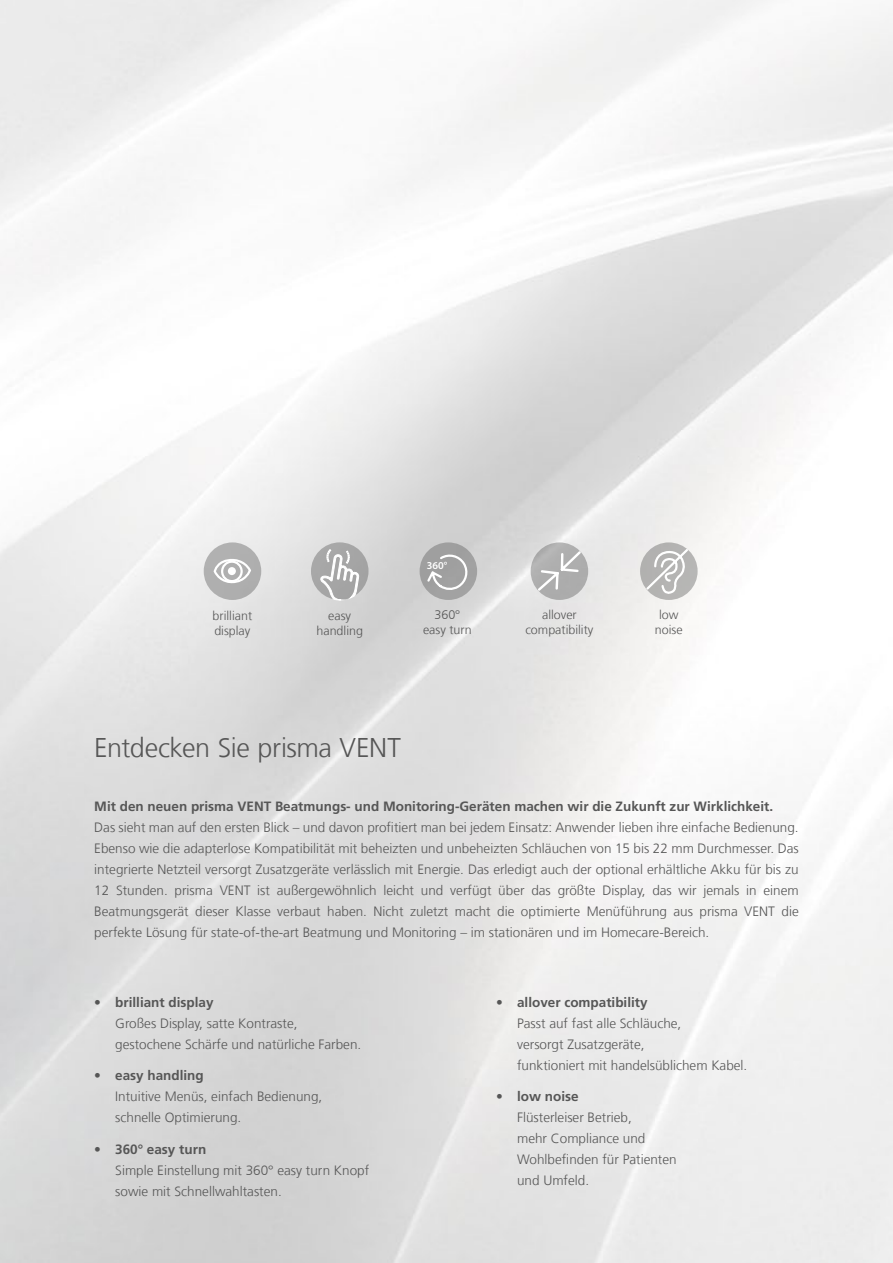
<style>
.page{position:relative;width:893px;height:1263px;background:#fff}
.page>*{position:absolute;margin:0;border:0;box-sizing:border-box;transform-origin:0 0}
.t1{font:300 27px "Frutiger LT Com";letter-spacing:-.015em;color:#565656}
.t2{font:300 13.5px/21px "Frutiger LT Com";color:#565656}
.t3{font:700 13.5px "Frutiger LT Com";color:#565656}
.t4{font:300 12.45px/15px "Frutiger LT Com";color:#565656;text-align:center}
.t5{font:600 10.65px "Myriad Pro";color:#fff}
</style>
<div class="page">
<div style="left:204px;top:542px;width:57px;height:58px;background:#afafaf;border-radius:50%"></div>
<svg style="left:213px;top:560px;width:38px;height:24px"></svg>
<div style="left:221px;top:560px;width:22px;height:22px;border:2px solid #fff;border-radius:50%"></div>
<div style="left:228px;top:567px;width:8px;height:8px;background:#fff;border-radius:50%"></div>
<svg style="left:640px;top:542px;width:58px;height:58px"></svg>
<svg style="left:644px;top:547px;width:46px;height:119px"></svg>
<div style="left:531px;top:542px;width:57px;height:58px;background:#aeaeae;border-radius:50%"></div>
<svg style="left:536px;top:549px;width:47px;height:44px"></svg>
<div style="left:420px;top:542px;width:57px;height:58px;background:#a1a1a1;border-radius:50%"></div>
<svg style="left:425px;top:553px;width:43px;height:37px"></svg>
<div style="left:311px;top:542px;width:57px;height:58px;background:#a7a7a7;border-radius:50%"></div>
<svg style="left:320px;top:549px;width:40px;height:51px"></svg>
<p class="t5" style="left:427px;top:560px;width:22px">360°</p>
<p class="t4" style="left:213px;top:608px;width:41px;text-align:left">brilliant display</p>
<p class="t4" style="left:316px;top:608px;width:48px">easy handling</p>
<p class="t4" style="left:423px;top:608px;width:50px">360° easy turn</p>
<p class="t4" style="left:525px;top:608px;width:69px">allover compatibility</p>
<p class="t4" style="left:655px;top:608px;width:29px">low noise</p>
<h1 class="t1" style="left:94px;top:732px;width:308px">Entdecken Sie prisma VENT</h1>
<p class="t3" style="left:94px;top:798px;width:680px">Mit den neuen prisma VENT Beatmungs- und Monitoring-Geräten machen wir die Zukunft zur Wirklichkeit.</p>
<p class="t2" style="left:94px;top:817px;width:706px;text-align:justify">Das sieht man auf den ersten Blick – und davon profitiert man bei jedem Einsatz: Anwender lieben ihre einfache Bedienung.<br>Ebenso wie die adapterlose Kompatibilität mit beheizten und unbeheizten Schläuchen von 15 bis 22 mm Durchmesser. Das integrierte Netzteil versorgt Zusatzgeräte verlässlich mit Energie. Das erledigt auch der optional erhältliche Akku für bis zu 12 Stunden. prisma VENT ist außergewöhnlich leicht und verfügt über das größte Display, das wir jemals in einem Beatmungsgerät dieser Klasse verbaut haben. Nicht zuletzt macht die optimierte Menüführung aus prisma VENT die perfekte Lösung für state-of-the-art Beatmung und Monitoring – im stationären und im Homecare-Bereich.</p>
<p class="t3" style="left:94px;top:994px;width:121px">• brilliant display</p>
<p class="t2" style="left:115px;top:1013px;width:248px">Großes Display, satte Kontraste, gestochene Schärfe und natürliche Farben.</p>
<p class="t3" style="left:94px;top:1068px;width:111px">• easy handling</p>
<p class="t2" style="left:115px;top:1086px;width:209px">Intuitive Menüs, einfach Bedienung, schnelle Optimierung.</p>
<p class="t3" style="left:94px;top:1141px;width:114px">• 360° easy turn</p>
<p class="t2" style="left:115px;top:1160px;width:255px">Simple Einstellung mit 360° easy turn Knopf sowie mit Schnellwahltasten.</p>
<p class="t3" style="left:496px;top:994px;width:153px">• allover compatibility</p>
<p class="t2" style="left:517px;top:1013px;width:232px">Passt auf fast alle Schläuche,<br>versorgt Zusatzgeräte,<br>funktioniert mit handelsüblichem Kabel.</p>
<p class="t3" style="left:496px;top:1089px;width:84px">• low noise</p>
<p class="t2" style="left:517px;top:1107px;width:161px">Flüsterleiser Betrieb,<br>mehr Compliance und<br>Wohlbefinden für Patienten und Umfeld.</p>
</div>
